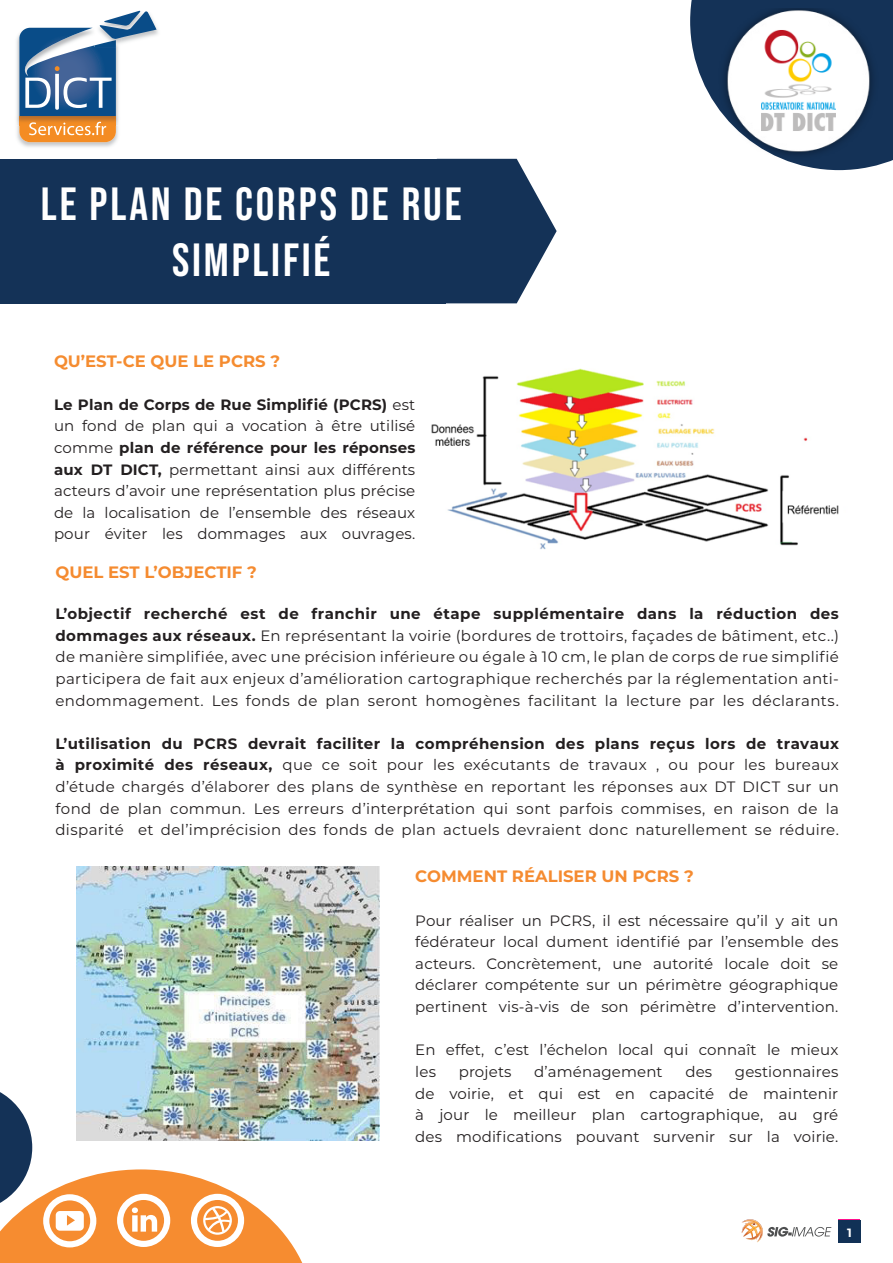
<style>
.page{position:relative;width:893px;height:1263px;background:#fff}
.page>*{position:absolute;margin:0;border:0;box-sizing:border-box;transform-origin:0 0}
.t1{font:46.5px/55.8px "Bebas Neue";letter-spacing:.06em;color:#fff;text-align:center}
.t2{font:700 16.5px "Montserrat";color:#f58b30}
.t3{font:700 16.5px "Montserrat";color:#f58c30}
.t4{font:15px/21.6px "Montserrat";letter-spacing:.01em;color:#231f20;text-align:justify}
.t5{font:700 15px "Montserrat";letter-spacing:.03em;color:#231f20}
.t6{font:700 12px "Montserrat";color:#fff}
.s1{font-weight:700}
</style>
<div class="page">
<div style="left:839px;top:1219px;width:21px;height:22px;background:#ff108d"></div>
<div style="left:838px;top:1220px;width:22px;height:22px;background:#113156"></div>
<svg style="left:741px;top:1219px;width:90px;height:23px"></svg>
<svg style="left:690px;top:0;width:203px;height:170px"></svg>
<div style="left:0;top:159px;width:446px;height:144px;background:#143257"></div>
<svg style="left:446px;top:159px;width:111px;height:144px"></svg>
<svg style="left:0;top:1084px;width:315px;height:179px"></svg>
<img style="left:719px;top:9px;width:159px;height:152px">
<img style="left:17px;top:126px;width:99px;height:21px">
<img style="left:16px;top:35px;width:3px;height:79px">
<img style="left:16px;top:114px;width:3px;height:12px">
<svg style="left:19px;top:10px;width:138px;height:132px"></svg>
<img style="left:431px;top:368px;width:408px;height:181px">
<img style="left:77px;top:866px;width:303px;height:274px">
<h1 class="t1" style="left:41px;top:175px;width:422px">LE PLAN DE CORPS DE RUE<br>SIMPLIFIÉ</h1>
<p class="t3" style="left:54px;top:349px;width:228px">QU’EST-CE QUE LE PCRS ?</p>
<p class="t4" style="left:54px;top:393px;width:363px"><span class="s1">Le Plan de Corps de Rue Simplifié (PCRS)</span> est un fond de plan qui a vocation à être utilisé comme <span class="s1">plan de référence pour les réponses aux DT DICT,</span> permettant ainsi aux différents acteurs d’avoir une représentation plus précise de la localisation de l’ensemble des réseaux pour éviter les dommages aux ouvrages.</p>
<p class="t2" style="left:55px;top:560px;width:203px">QUEL EST L’OBJECTIF ?</p>
<p class="t5" style="left:55px;top:603px;width:785px">L’objectif recherché est de franchir une étape supplémentaire dans la réduction des</p>
<p class="t4" style="left:55px;top:624px;width:785px"><span class="s1">dommages aux réseaux.</span> En représentant la voirie (bordures de trottoirs, façades de bâtiment, etc..) de manière simplifiée, avec une précision inférieure ou égale à 10 cm, le plan de corps de rue simplifié participera de fait aux enjeux d’amélioration cartographique recherchés par la réglementation anti&shy;endommagement. Les fonds de plan seront homogènes facilitant la lecture par les déclarants.</p>
<p class="t4" style="left:55px;top:732px;width:785px"><span class="s1">L’utilisation du PCRS devrait faciliter la compréhension des plans reçus lors de travaux à proximité des réseaux,</span> que ce soit pour les exécutants de travaux , ou pour les bureaux d’étude chargés d’élaborer des plans de synthèse en reportant les réponses aux DT DICT sur un fond de plan commun. Les erreurs d’interprétation qui sont parfois commises, en raison de la disparité et del’imprécision des fonds de plan actuels devraient donc naturellement se réduire.</p>
<p class="t2" style="left:415px;top:865px;width:280px">COMMENT RÉALISER UN PCRS ?</p>
<p class="t4" style="left:415px;top:909px;width:425px">Pour réaliser un PCRS, il est nécessaire qu’il y ait un fédérateur local dument identifié par l’ensemble des acteurs. Concrètement, une autorité locale doit se déclarer compétente sur un périmètre géographique pertinent vis-à-vis de son périmètre d’intervention.</p>
<p class="t4" style="left:415px;top:1039px;width:425px">En effet, c’est l’échelon local qui connaît le mieux les</p>
<p class="t4" style="left:459px;top:1060px;width:54px">projets</p>
<p class="t4" style="left:534px;top:1060px;width:130px">d’aménagement</p>
<p class="t4" style="left:685px;top:1060px;width:28px">des</p>
<p class="t4" style="left:415px;top:1060px;width:425px;text-indent:320px">gestionnaires de voirie, et qui est en capacité de maintenir à jour le meilleur plan cartographique, au gré des modifications pouvant survenir sur la voirie.</p>
<p class="t6" style="left:847px;top:1224px;width:6px">1</p>
</div>
